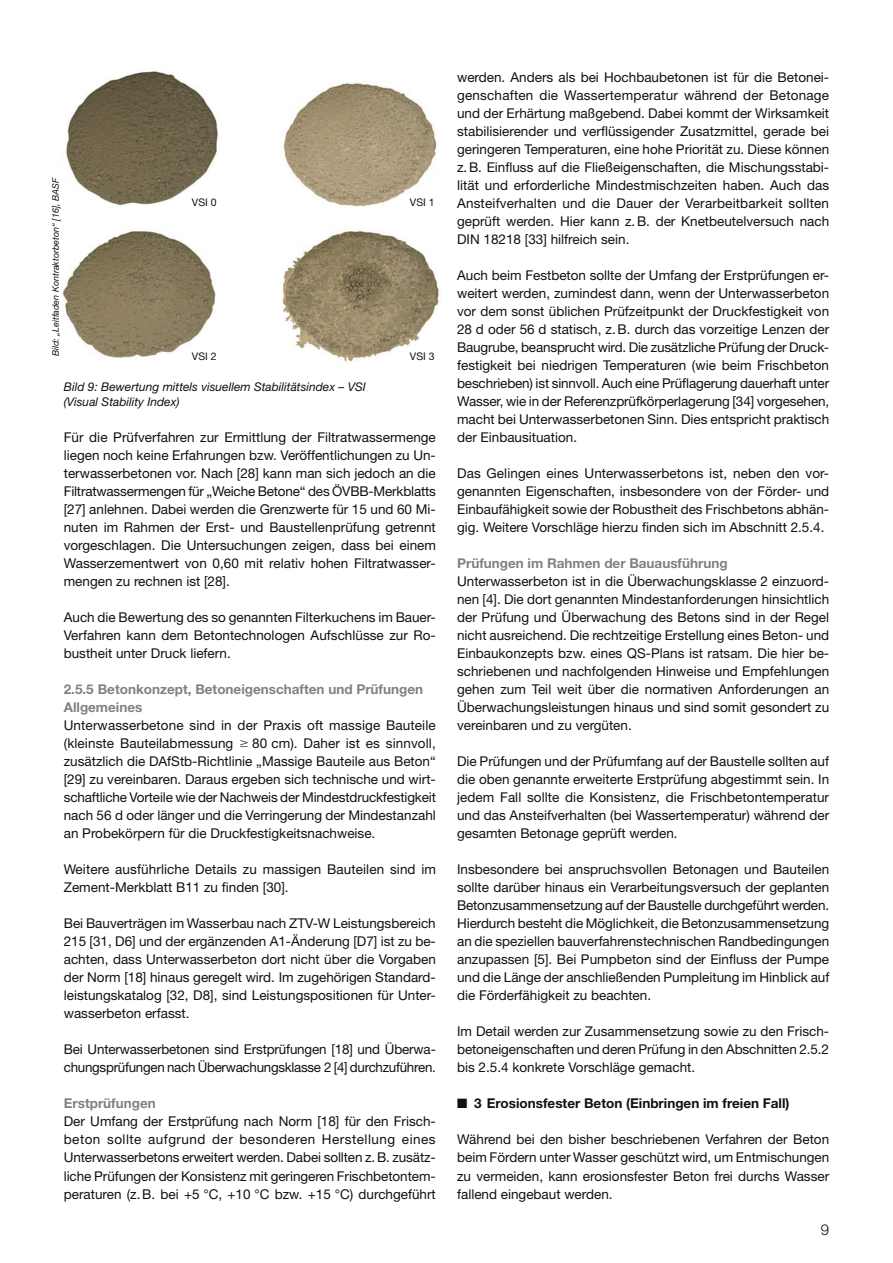
<style>
.page{position:relative;width:893px;height:1263px;background:#fff}
.page>*{position:absolute;margin:0;border:0;box-sizing:border-box;transform-origin:0 0}
.t1{font:300 15px "Helvetica Neue LT Std";color:#11110f}
._3_Fließtext{font:13.5px/18px "Helvetica Neue LT Std";color:#11110f;text-align:justify}
._3_Fließtext-2{font:13.5px/18px "Helvetica Neue LT Std";letter-spacing:-.02em;color:#11110f}
._1_Headline_3{font:700 13.5px "Helvetica Neue LT Std";color:#808281}
._1_Headline_1{font:700 13.5px "Helvetica Neue LT Std";color:#11110f}
._4_Bildunterschrift{font:italic 12px/14.4px "Helvetica Neue LT Std";color:#11110f}
.Bildbeschriftung{font:10.5px "Helvetica Neue LT Std";color:#11110f}
._8_Bildverweis{font:italic 9px "Helvetica Neue LT Std";color:#11110f}
</style>
<div class="page">
<img style="left:62px;top:71px;width:377px;height:291px">
<p class="_8_Bildverweis" style="left:50px;top:356px;width:180px;rotate:-90deg">Bild: „Leitfaden Kontraktorbeton“ [16], BASF</p>
<p class="Bildbeschriftung" style="left:192px;top:196px;width:26px">VSI 0</p>
<p class="Bildbeschriftung" style="left:192px;top:350px;width:26px">VSI 2</p>
<p class="_4_Bildunterschrift" style="left:64px;top:380px;width:304px">Bild 9: Bewertung mittels visuellem Stabilitätsindex – VSI (Visual Stability Index)</p>
<p class="Bildbeschriftung" style="left:410px;top:196px;width:26px">VSI 1</p>
<p class="Bildbeschriftung" style="left:410px;top:350px;width:26px">VSI 3</p>
<p class="_3_Fließtext" style="left:64px;top:428px;width:374px">Für die Prüfverfahren zur Ermittlung der Filtratwassermenge liegen noch keine Erfahrungen bzw. Veröffentlichungen zu Un&shy;terwasserbetonen vor. Nach [28] kann man sich jedoch an die Filtratwassermengen für „Weiche Betone“ des ÖVBB-Merkblatts [27] anlehnen. Dabei werden die Grenzwerte für 15 und 60 Mi&shy;nuten im Rahmen der Erst- und Baustellenprüfung getrennt vorgeschlagen. Die Untersuchungen zeigen, dass bei einem Wasserzementwert von 0,60 mit relativ hohen Filtratwasser&shy;mengen zu rechnen ist [28].</p>
<p class="_3_Fließtext" style="left:64px;top:608px;width:374px">Auch die Bewertung des so genannten Filterkuchens im Bauer-Verfahren kann dem Betontechnologen Aufschlüsse zur Ro&shy;bustheit unter Druck liefern.</p>
<p class="_1_Headline_3" style="left:64px;top:681px;width:361px">2.5.5 Betonkonzept, Betoneigenschaften und Prüfungen</p>
<p class="_1_Headline_3" style="left:64px;top:699px;width:80px">Allgemeines</p>
<p class="_3_Fließtext" style="left:64px;top:716px;width:373px">Unterwasserbetone sind in der Praxis oft massige Bauteile (kleinste Bauteilabmessung</p>
<p class="_3_Fließtext" style="left:64px;top:734px;width:374px;text-indent:188px">80 cm). Daher ist es sinnvoll, zusätzlich die DAfStb-Richtlinie „Massige Bauteile aus Beton“ [29] zu vereinbaren. Daraus ergeben sich technische und wirt&shy;schaftliche Vorteile wie der Nachweis der Mindestdruckfestigkeit nach 56 d oder länger und die Verringerung der Mindestanzahl an Probekörpern für die Druckfestigkeitsnachweise.</p>
<p class="_3_Fließtext" style="left:64px;top:860px;width:374px">Weitere ausführliche Details zu massigen Bauteilen sind im<br>Zement-Merkblatt B11 zu finden [30].</p>
<p class="_3_Fließtext" style="left:64px;top:914px;width:374px">Bei Bauverträgen im Wasserbau nach ZTV-W Leistungsbereich 215 [31, D6] und der ergänzenden A1-Änderung [D7] ist zu be&shy;achten, dass Unterwasserbeton dort nicht über die Vorgaben der Norm [18] hinaus geregelt wird. Im zugehörigen Standard&shy;leistungskatalog [32, D8], sind Leistungspositionen für Unter&shy;wasserbeton erfasst.</p>
<p class="_3_Fließtext-2" style="left:64px;top:1040px;width:374px">Bei Unterwasserbetonen sind Erstprüfungen [18] und Überwa&shy;chungsprüfungen nach Überwachungsklasse 2 [4] durchzuführen.</p>
<p class="_1_Headline_3" style="left:64px;top:1095px;width:94px">Erstprüfungen</p>
<p class="_3_Fließtext" style="left:64px;top:1112px;width:374px">Der Umfang der Erstprüfung nach Norm [18] für den Frisch&shy;beton sollte aufgrund der besonderen Herstellung eines Unterwasserbetons erweitert werden. Dabei sollten z.B. zusätz&shy;liche Prüfungen der Konsistenz mit geringeren Frischbetontem&shy;peraturen (z.B. bei +5 °C, +10 °C bzw. +15 °C) durchgeführt</p>
<p class="_3_Fließtext" style="left:457px;top:68px;width:374px">werden. Anders als bei Hochbaubetonen ist für die Betonei&shy;genschaften die Wassertemperatur während der Betonage und der Erhärtung maßgebend. Dabei kommt der Wirksamkeit stabilisierender und verflüssigender Zusatzmittel, gerade bei geringeren Temperaturen, eine hohe Priorität zu. Diese können z.B. Einfluss auf die Fließeigenschaften, die Mischungsstabi&shy;lität und erforderliche Mindestmischzeiten haben. Auch das Ansteifverhalten und die Dauer der Verarbeitbarkeit sollten geprüft werden. Hier kann z.B. der Knetbeutelversuch nach DIN 18218 [33] hilfreich sein.</p>
<p class="_3_Fließtext" style="left:457px;top:266px;width:374px">Auch beim Festbeton sollte der Umfang der Erstprüfungen er&shy;weitert werden, zumindest dann, wenn der Unterwasserbeton vor dem sonst üblichen Prüfzeitpunkt der Druckfestigkeit von 28 d oder 56 d statisch, z.B. durch das vorzeitige Lenzen der Baugrube, beansprucht wird. Die zusätzliche Prüfung der Druck&shy;festigkeit bei niedrigen Temperaturen (wie beim Frischbeton beschrieben) ist sinnvoll. Auch eine Prüflagerung dauerhaft unter Wasser, wie in der Referenzprüfkörperlagerung [34] vorgesehen, macht bei Unterwasserbetonen Sinn. Dies entspricht praktisch der Einbausituation.</p>
<p class="_3_Fließtext" style="left:457px;top:464px;width:374px">Das Gelingen eines Unterwasserbetons ist, neben den vor&shy;genannten Eigenschaften, insbesondere von der Förder- und Einbaufähigkeit sowie der Robustheit des Frischbetons abhän&shy;gig. Weitere Vorschläge hierzu finden sich im Abschnitt 2.5.4.</p>
<p class="_1_Headline_3" style="left:457px;top:555px;width:272px">Prüfungen im Rahmen der Bauausführung</p>
<p class="_3_Fließtext" style="left:457px;top:572px;width:374px">Unterwasserbeton ist in die Überwachungsklasse 2 einzuord&shy;nen [4]. Die dort genannten Mindestanforderungen hinsichtlich der Prüfung und Überwachung des Betons sind in der Regel nicht ausreichend. Die rechtzeitige Erstellung eines Beton- und Einbaukonzepts bzw. eines QS-Plans ist ratsam. Die hier be&shy;schriebenen und nachfolgenden Hinweise und Empfehlungen gehen zum Teil weit über die normativen Anforderungen an Überwachungsleistungen hinaus und sind somit gesondert zu vereinbaren und zu vergüten.</p>
<p class="_3_Fließtext" style="left:457px;top:752px;width:374px">Die Prüfungen und der Prüfumfang auf der Baustelle sollten auf die oben genannte erweiterte Erstprüfung abgestimmt sein. In jedem Fall sollte die Konsistenz, die Frischbetontemperatur und das Ansteifverhalten (bei Wassertemperatur) während der gesamten Betonage geprüft werden.</p>
<p class="_3_Fließtext" style="left:457px;top:860px;width:374px">Insbesondere bei anspruchsvollen Betonagen und Bauteilen sollte darüber hinaus ein Verarbeitungsversuch der geplanten Betonzusammensetzung auf der Baustelle durchgeführt werden.<br>Hierdurch besteht die Möglichkeit, die Betonzusammensetzung an die speziellen bauverfahrenstechnischen Randbedingungen anzupassen [5]. Bei Pumpbeton sind der Einfluss der Pumpe und die Länge der anschließenden Pumpleitung im Hinblick auf die Förderfähigkeit zu beachten.</p>
<p class="_3_Fließtext" style="left:457px;top:1022px;width:374px">Im Detail werden zur Zusammensetzung sowie zu den Frisch&shy;betoneigenschaften und deren Prüfung in den Abschnitten 2.5.2 bis 2.5.4 konkrete Vorschläge gemacht.</p>
<p class="_1_Headline_1" style="left:474px;top:1095px;width:317px">3 Erosionsfester Beton (Einbringen im freien Fall)</p>
<p class="_3_Fließtext" style="left:457px;top:1130px;width:374px">Während bei den bisher beschriebenen Verfahren der Beton beim Fördern unter Wasser geschützt wird, um Entmischungen zu vermeiden, kann erosionsfester Beton frei durchs Wasser fallend eingebaut werden.</p>
<p class="t1" style="left:821px;top:1220px;width:10px">9</p>
</div>
